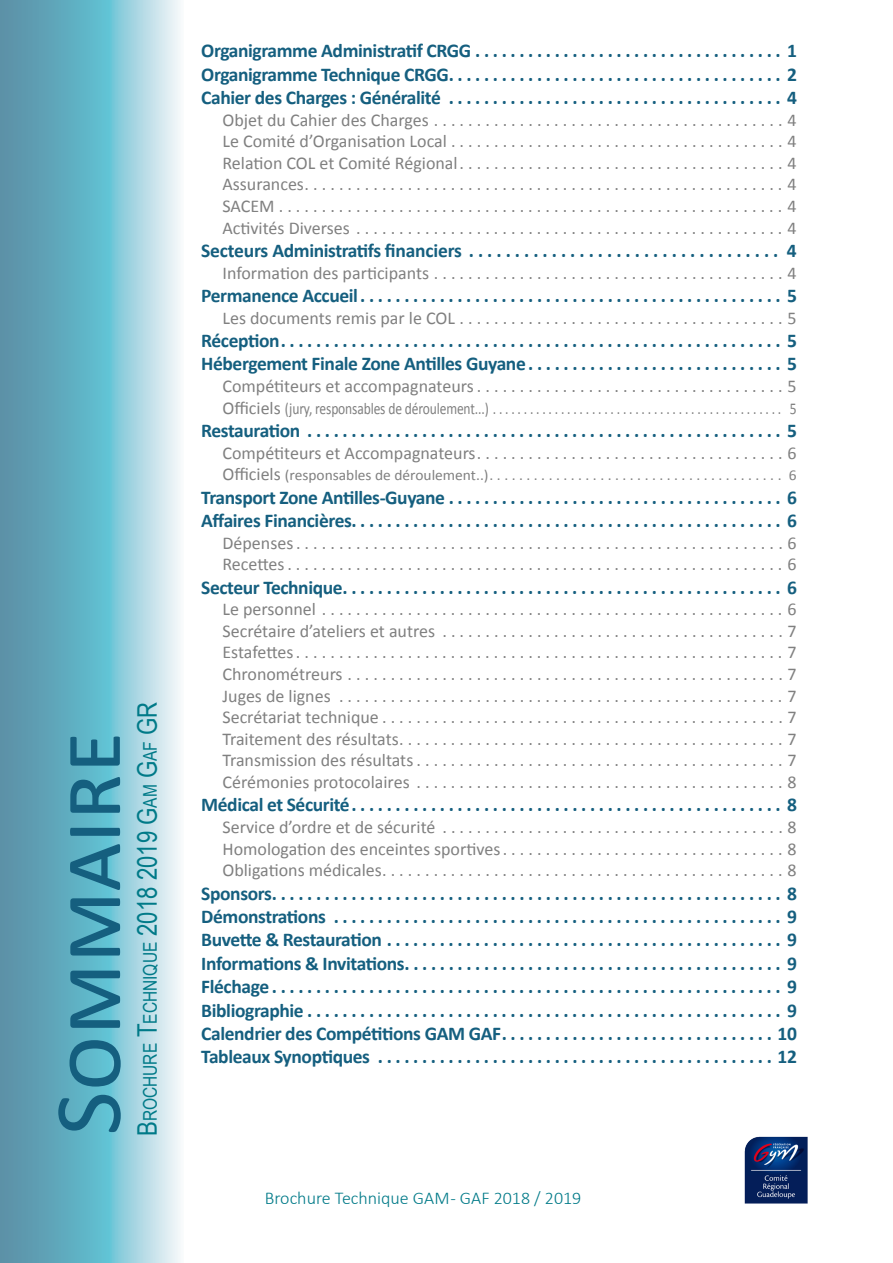
<style>
.page{position:relative;width:893px;height:1263px;background:#fff}
.page>*{position:absolute;margin:0;border:0;box-sizing:border-box;transform-origin:0 0}
.t1{font:96px "Calibri";color:#155f7f}
.t2{font:700 19.5px/23.4px "Calibri";letter-spacing:-.02em;color:#155f7f;text-align:justify}
.t3{font:18.9px "Arial Narrow";color:#007a88}
.t4{font:18px/21.6px "Calibri";color:#808080;text-align:justify}
.t5{font:300 18px "Calibri";color:#007a88}
.t6{font:16.5px "Calibri";color:#808080;scale:.82 1}
.t7{font:15px "Calibri";color:#808080}
.s1{font-size:27px}
.s2{font-size:18px}
</style>
<div class="page">
<img style="left:744px;top:1136px;width:64px;height:67px">
<svg style="left:0;top:0;width:180px;height:1263px;background:#7fbbcb"></svg>
<h1 class="t1" style="left:21px;top:1135px;width:406px;rotate:-90deg">Sommaire</h1>
<p class="t3" style="left:136px;top:1136px;width:434px;rotate:-90deg"><span class="s1">B</span>rochure <span class="s1">T</span>echnique <span class="s1">2018 2019 G</span>am <span class="s1">G</span>af <span class="s1">GR</span></p>
<p class="t2" style="left:201px;top:38px;width:597px">Organigramme Administratif CRGG . . . . . . . . . . . . . . . . . . . . . . . . . . . . . . . . . . . 1<br>Organigramme Technique CRGG . . . . . . . . . . . . . . . . . . . . . . . . . . . . . . . . . . . . . . 2<br>Cahier des Charges : Généralité . . . . . . . . . . . . . . . . . . . . . . . . . . . . . . . . . . . . . . 4</p>
<p class="t4" style="left:222px;top:108px;width:576px">Objet du Cahier des Charges . . . . . . . . . . . . . . . . . . . . . . . . . . . . . . . . . . . . . . . . 4<br>Le Comité d’Organisation Local . . . . . . . . . . . . . . . . . . . . . . . . . . . . . . . . . . . . . . 4<br>Relation COL et Comité Régional . . . . . . . . . . . . . . . . . . . . . . . . . . . . . . . . . . . . . 4<br>Assurances . . . . . . . . . . . . . . . . . . . . . . . . . . . . . . . . . . . . . . . . . . . . . . . . . . . . . . . 4<br>SACEM . . . . . . . . . . . . . . . . . . . . . . . . . . . . . . . . . . . . . . . . . . . . . . . . . . . . . . . . . . 4<br>Activités Diverses . . . . . . . . . . . . . . . . . . . . . . . . . . . . . . . . . . . . . . . . . . . . . . . . . 4</p>
<p class="t2" style="left:201px;top:238px;width:597px">Secteurs Administratifs financiers . . . . . . . . . . . . . . . . . . . . . . . . . . . . . . . . . . 4</p>
<p class="t4" style="left:222px;top:261px;width:576px">Information des participants . . . . . . . . . . . . . . . . . . . . . . . . . . . . . . . . . . . . . . . . 4</p>
<p class="t2" style="left:201px;top:283px;width:597px">Permanence Accueil . . . . . . . . . . . . . . . . . . . . . . . . . . . . . . . . . . . . . . . . . . . . . . . . 5</p>
<p class="t4" style="left:222px;top:306px;width:576px">Les documents remis par le COL . . . . . . . . . . . . . . . . . . . . . . . . . . . . . . . . . . . . . 5</p>
<p class="t2" style="left:201px;top:328px;width:597px">Réception . . . . . . . . . . . . . . . . . . . . . . . . . . . . . . . . . . . . . . . . . . . . . . . . . . . . . . . . . 5<br>Hébergement Finale Zone Antilles Guyane . . . . . . . . . . . . . . . . . . . . . . . . . . . . . 5</p>
<p class="t4" style="left:222px;top:375px;width:576px">Compétiteurs et accompagnateurs . . . . . . . . . . . . . . . . . . . . . . . . . . . . . . . . . . . 5</p>
<p class="t6" style="left:222px;top:397px;width:702px"><span class="s2">Officiels</span> (jury, responsables de déroulement...) . . . . . . . . . . . . . . . . . . . . . . . . . . . . . . . . . . . . . . . . . . . . . . . 5</p>
<p class="t2" style="left:201px;top:418px;width:597px">Restauration . . . . . . . . . . . . . . . . . . . . . . . . . . . . . . . . . . . . . . . . . . . . . . . . . . . . . . 5</p>
<p class="t4" style="left:222px;top:441px;width:576px">Compétiteurs et Accompagnateurs . . . . . . . . . . . . . . . . . . . . . . . . . . . . . . . . . . . 6</p>
<p class="t7" style="left:222px;top:465px;width:576px"><span class="s2">Officiels</span> (responsables de déroulement..) . . . . . . . . . . . . . . . . . . . . . . . . . . . . . . . . . . . . . . . . 6</p>
<p class="t2" style="left:201px;top:485px;width:597px">Transport Zone Antilles-Guyane . . . . . . . . . . . . . . . . . . . . . . . . . . . . . . . . . . . . . . 6<br>Affaires Financières................................................. 6</p>
<p class="t4" style="left:222px;top:531px;width:576px">Dépenses . . . . . . . . . . . . . . . . . . . . . . . . . . . . . . . . . . . . . . . . . . . . . . . . . . . . . . . . 6<br>Recettes . . . . . . . . . . . . . . . . . . . . . . . . . . . . . . . . . . . . . . . . . . . . . . . . . . . . . . . . . 6</p>
<p class="t2" style="left:201px;top:575px;width:597px">Secteur Technique . . . . . . . . . . . . . . . . . . . . . . . . . . . . . . . . . . . . . . . . . . . . . . . . . . 6</p>
<p class="t4" style="left:222px;top:598px;width:576px">Le personnel . . . . . . . . . . . . . . . . . . . . . . . . . . . . . . . . . . . . . . . . . . . . . . . . . . . . . 6<br>Secrétaire d’ateliers et autres . . . . . . . . . . . . . . . . . . . . . . . . . . . . . . . . . . . . . . . 7<br>Estafettes . . . . . . . . . . . . . . . . . . . . . . . . . . . . . . . . . . . . . . . . . . . . . . . . . . . . . . . . 7<br>Chronométreurs . . . . . . . . . . . . . . . . . . . . . . . . . . . . . . . . . . . . . . . . . . . . . . . . . . 7<br>Juges de lignes . . . . . . . . . . . . . . . . . . . . . . . . . . . . . . . . . . . . . . . . . . . . . . . . . . . 7<br>Secrétariat technique . . . . . . . . . . . . . . . . . . . . . . . . . . . . . . . . . . . . . . . . . . . . . . 7<br>Traitement des résultats . . . . . . . . . . . . . . . . . . . . . . . . . . . . . . . . . . . . . . . . . . . . 7<br>Transmission des résultats . . . . . . . . . . . . . . . . . . . . . . . . . . . . . . . . . . . . . . . . . . 7<br>Cérémonies protocolaires . . . . . . . . . . . . . . . . . . . . . . . . . . . . . . . . . . . . . . . . . . 8</p>
<p class="t2" style="left:201px;top:792px;width:597px">Médical et Sécurité . . . . . . . . . . . . . . . . . . . . . . . . . . . . . . . . . . . . . . . . . . . . . . . . . 8</p>
<p class="t4" style="left:222px;top:816px;width:576px">Service d’ordre et de sécurité . . . . . . . . . . . . . . . . . . . . . . . . . . . . . . . . . . . . . . . 8<br>Homologation des enceintes sportives . . . . . . . . . . . . . . . . . . . . . . . . . . . . . . . . 8<br>Obligations médicales . . . . . . . . . . . . . . . . . . . . . . . . . . . . . . . . . . . . . . . . . . . . . . 8</p>
<p class="t2" style="left:201px;top:881px;width:597px">Sponsors . . . . . . . . . . . . . . . . . . . . . . . . . . . . . . . . . . . . . . . . . . . . . . . . . . . . . . . . . . 8<br>Démonstrations . . . . . . . . . . . . . . . . . . . . . . . . . . . . . . . . . . . . . . . . . . . . . . . . . . . 9<br>Buvette &amp; Restauration . . . . . . . . . . . . . . . . . . . . . . . . . . . . . . . . . . . . . . . . . . . . . 9<br>Informations &amp; Invitations . . . . . . . . . . . . . . . . . . . . . . . . . . . . . . . . . . . . . . . . . . . 9<br>Fléchage . . . . . . . . . . . . . . . . . . . . . . . . . . . . . . . . . . . . . . . . . . . . . . . . . . . . . . . . . . 9<br>Bibliographie . . . . . . . . . . . . . . . . . . . . . . . . . . . . . . . . . . . . . . . . . . . . . . . . . . . . . . 9<br>Calendrier des Compétitions GAM GAF . . . . . . . . . . . . . . . . . . . . . . . . . . . . . . . 10<br>Tableaux Synoptiques . . . . . . . . . . . . . . . . . . . . . . . . . . . . . . . . . . . . . . . . . . . . . 12</p>
<p class="t5" style="left:265px;top:1186px;width:318px">Brochure Technique GAM - GAF 2018 / 2019</p>
</div>
